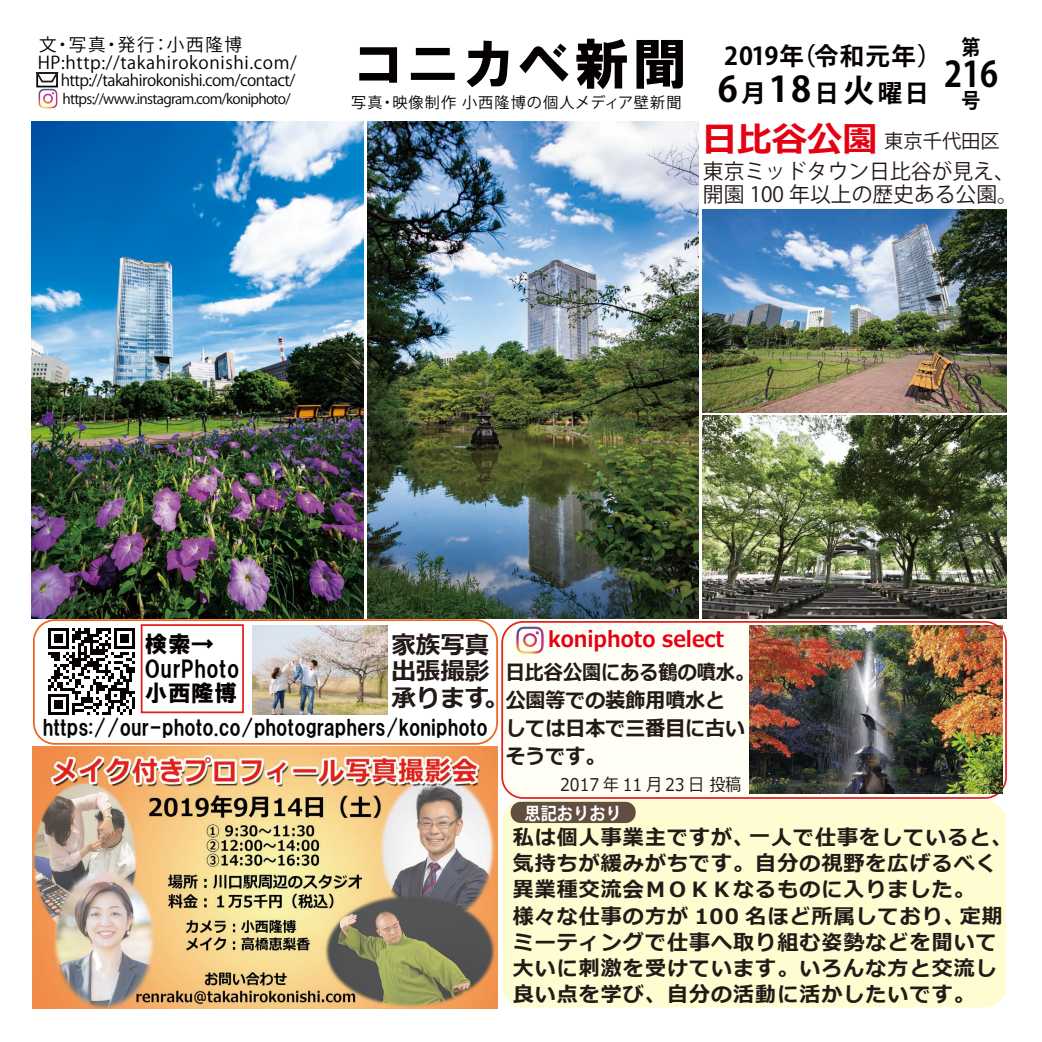
<style>
.page{position:relative;width:1042px;height:1042px;background:#fff}
.page>*{position:absolute;margin:0;border:0;box-sizing:border-box;transform-origin:0 0}
.t1{font:54.95px "HGS Soei Kakugothic UB";letter-spacing:.01em;color:#060101}
.t2{font:700 35px "Koz Go Pr 6 N";color:#060101;scale:.9 1}
.t3{font:700 24.5px/36.8px "Koz Go Pr 6 N";letter-spacing:.04em;color:#060101}
.t4{font:700 24.5px/26.2px "Meiryo";color:#231916}
.t5{font:22.75px/24.5px "HGS Soei Kakugothic UB";letter-spacing:.025em;color:#060101}
.t6{font:700 21.88px "Meiryo";color:#e60013;scale:.92 1}
.t7{font:700 21px/26.2px "Meiryo";letter-spacing:.05em;color:#231916}
.t8{font:21px "HGS Soei Kakugothic UB";color:#060101}
.t9{font:700 21px/28px "Meiryo";color:#231916;scale:.91 1}
.t10{font:21px/22.8px "Koz Go Pr 6 N";color:#231916}
.t11{font:700 21px "Koz Go Pr 6 N";color:#060101;scale:.9 1}
.t12{font:19.25px "Koz Go Pr 6 N";color:#231916}
.t13{font:700 17.68px "Koz Go Pr 6 N";color:#fff;scale:.92 1}
.t14{font:17.5px/17.5px "Koz Go Pr 6 N";letter-spacing:.035em;color:#060101}
.t15{font:17.5px "Meiryo";color:#231916;scale:.9 1}
.t16{font:15.75px "Koz Go Pr 6 N";letter-spacing:-.035em;color:#060101}
.t17{font:15.05px "Koz Go Pr 6 N";letter-spacing:.075em;color:#060101}
.t18{font:14px "Koz Go Pr 6 N";letter-spacing:-.05em;color:#060101}
.s1{font-size:35px}
.s2{font-size:31.5px}
.s3{font-family:"Meiryo";font-weight:700;font-size:35px;color:#e60013}
</style>
<div class="page">
<div style="left:502px;top:800px;width:504px;height:207px;background:#fffcd2;border-radius:21px"></div>
<div style="left:511px;top:802px;width:125px;height:21px;background:#624e40;border-radius:10px"></div>
<img style="left:33px;top:747px;width:464px;height:261px">
<div style="left:502px;top:622px;width:504px;height:176px;background:#fffef5;border-radius:21px"></div>
<div style="left:501px;top:621px;width:506px;height:178px;border:2px solid #e71f1b;border-radius:21px"></div>
<img style="left:510px;top:621px;width:39px;height:33px">
<img style="left:749px;top:626px;width:253px;height:168px">
<img style="left:44px;top:624px;width:91px;height:91px">
<div style="left:33px;top:619px;width:465px;height:126px;border:2px solid #ec661b;border-radius:21px"></div>
<img style="left:253px;top:625px;width:134px;height:90px">
<div style="left:141px;top:624px;width:103px;height:89px;border:2px solid #e71f1b"></div>
<img style="left:32px;top:121px;width:331px;height:497px">
<img style="left:367px;top:121px;width:332px;height:497px">
<img style="left:702px;top:416px;width:305px;height:203px">
<img style="left:702px;top:209px;width:305px;height:203px">
<img style="left:36px;top:87px;width:22px;height:22px">
<div style="left:36px;top:72px;width:22px;height:15px;border:2px solid #060101"></div>
<svg style="left:35px;top:72px;width:24px;height:11px"></svg>
<p class="t14" style="left:38px;top:37px;width:261px">文・写真・発行：小西隆博<br>HP:http://takahirokonishi.com/</p>
<p class="t16" style="left:61px;top:72px;width:236px">http://takahirokonishi.com/contact/</p>
<p class="t18" style="left:62px;top:91px;width:230px">https://www.instagram.com/koniphoto/</p>
<p class="t3" style="left:718px;top:38px;width:225px">2019年（令和元年）<br><span class="s1">6</span>月<span class="s1">18</span>日<span class="s2">火</span>曜日</p>
<p class="t11" style="left:961px;top:36px;width:22px">第</p>
<h1 class="t1" style="left:351px;top:36px;width:337px">コニカベ新聞</h1>
<p class="t17" style="left:351px;top:94px;width:332px">写真・映像制作 小西隆博の個人メディア壁新聞</p>
<p class="t11" style="left:961px;top:88px;width:22px">号</p>
<h2 class="t2" style="left:944px;top:54px;width:62px">216</h2>
<p class="t12" style="left:702px;top:131px;width:299px"><span class="s3">日比谷公園</span>東京千代田区</p>
<p class="t10" style="left:703px;top:161px;width:317px">東京ミッドタウン日比谷が見え、開園 100 年以上の歴史ある公園。</p>
<p class="t5" style="left:145px;top:632px;width:96px">検索→<br>OurPhoto小西隆博</p>
<p class="t4" style="left:391px;top:633px;width:119px">家族写真出張撮影承ります。</p>
<p class="t8" style="left:43px;top:717px;width:446px">https://our-photo.co/photographers/koniphoto</p>
<p class="t6" style="left:548px;top:623px;width:193px">koniphoto select</p>
<p class="t9" style="left:506px;top:659px;width:274px">日比谷公園にある鶴の噴水。公園等での装飾用噴水と<br>しては日本で三番目に古いそうです。</p>
<p class="t15" style="left:560px;top:772px;width:203px">2017 年 11 月 23 日 投稿</p>
<p class="t13" style="left:524px;top:803px;width:107px">思記おりおり</p>
<p class="t7" style="left:513px;top:825px;width:501px">私は個人事業主ですが、一人で仕事をしていると、気持ちが緩みがちです。自分の視野を広げるべく異業種交流会ＭＯＫＫなるものに入りました。<br>様々な仕事の方が 100 名ほど所属しており、定期ミーティングで仕事へ取り組む姿勢などを聞いて大いに刺激を受けています。いろんな方と交流し良い点を学び、自分の活動に活かしたいです。</p>
</div>
